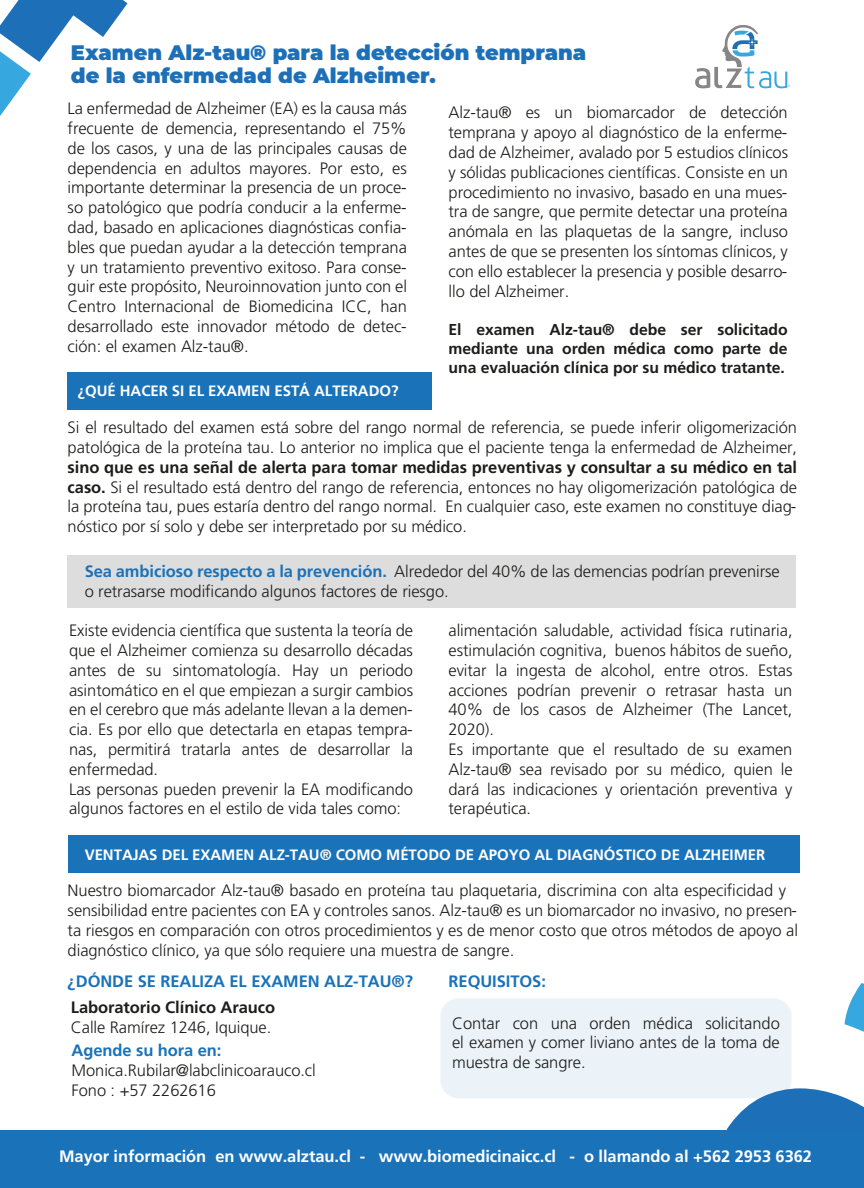
<style>
.page{position:relative;width:864px;height:1188px;background:#fff}
.page>*{position:absolute;margin:0;border:0;box-sizing:border-box;transform-origin:0 0}
.t1{font:900 21px/22.5px "Montserrat";color:#1d70b7}
.t2{font:300 16.5px/19.8px "Frutiger LT";letter-spacing:-.005em;color:#1d1e1c}
.t3{font:700 16.5px "Frutiger LT";letter-spacing:-.005em;color:#fff}
.t4{font:700 16.5px "Frutiger LT";letter-spacing:-.005em;color:#1a72b9}
.t5{font:700 16.5px "Frutiger LT";letter-spacing:-.005em;color:#1d1e1c}
.t6{font:700 15.75px/18.9px "Frutiger LT";letter-spacing:-.005em;color:#1d1e1c;text-align:justify}
.t7{font:700 15px "Frutiger LT";letter-spacing:-.005em;color:#fff}
.s1{font-weight:700}
.s2{font-weight:700;color:#1a72b9}
</style>
<div class="page">
<div style="left:440px;top:998px;width:352px;height:100px;background:#ebf2f8;border-radius:18px"></div>
<div style="left:68px;top:555px;width:728px;height:53px;background:#ddd"></div>
<div style="left:68px;top:373px;width:364px;height:37px;background:#1a72b9"></div>
<div style="left:68px;top:835px;width:732px;height:38px;background:#1a72b9"></div>
<svg style="left:695px;top:25px;width:95px;height:63px"></svg>
<svg style="left:845px;top:983px;width:19px;height:49px"></svg>
<svg style="left:726px;top:1088px;width:138px;height:42px"></svg>
<svg style="left:0;top:0;width:128px;height:116px"></svg>
<div style="left:0;top:1130px;width:864px;height:58px;background:#1a72b9"></div>
<p class="t1" style="left:71px;top:40px;width:517px">Examen Alz-tau® para la detección temprana de la enfermedad de Alzheimer.</p>
<p class="t2" style="left:68px;top:99px;width:341px;text-align:justify">La enfermedad de Alzheimer (EA) es la causa más frecuente de demencia, representando el 75% de los casos, y una de las principales causas de dependencia en adultos mayores. Por esto, es importante determinar la presencia de un proce&shy;so patológico que podría conducir a la enferme&shy;dad, basado en aplicaciones diagnósticas confia&shy;bles que puedan ayudar a la detección temprana y un tratamiento preventivo exitoso. Para conse&shy;guir este propósito, Neuroinnovation junto con el Centro Internacional de Biomedicina ICC, han desarrollado este innovador método de detec&shy;ción: el examen Alz-tau®.</p>
<p class="t2" style="left:449px;top:103px;width:341px;text-align:justify">Alz-tau® es un biomarcador de detección temprana y apoyo al diagnóstico de la enferme&shy;dad de Alzheimer, avalado por 5 estudios clínicos y sólidas publicaciones científicas. Consiste en un procedimiento no invasivo, basado en una mues&shy;tra de sangre, que permite detectar una proteína anómala en las plaquetas de la sangre, incluso antes de que se presenten los síntomas clínicos, y con ello establecer la presencia y posible desarro&shy;llo del Alzheimer.</p>
<p class="t6" style="left:449px;top:320px;width:341px">El examen Alz-tau® debe ser solicitado mediante una orden médica como parte de una evaluación clínica por su médico tratante.</p>
<p class="t7" style="left:78px;top:382px;width:322px">¿QUÉ HACER SI EL EXAMEN ESTÁ ALTERADO?</p>
<p class="t2" style="left:68px;top:418px;width:731px">Si el resultado del examen está sobre del rango normal de referencia, se puede inferir oligomerización patológica de la proteína tau. Lo anterior no implica que el paciente tenga la enfermedad de Alzheimer,</p>
<p class="t2" style="left:68px;top:457px;width:731px;text-align:justify"><span class="s1">sino que es una señal de alerta para tomar medidas preventivas y consultar a su médico en tal caso.</span> Si el resultado está dentro del rango de referencia, entonces no hay oligomerización patológica de la proteína tau, pues estaría dentro del rango normal. En cualquier caso, este examen no constituye diag&shy;nóstico por sí solo y debe ser interpretado por su médico.</p>
<p class="t2" style="left:85px;top:562px;width:696px"><span class="s2">Sea ambicioso respecto a la prevención.</span> Alrededor del 40% de las demencias podrían prevenirse o retrasarse modificando algunos factores de riesgo.</p>
<p class="t2" style="left:69px;top:621px;width:346px">Existe evidencia científica que sustenta la teoría de que el Alzheimer comienza su desarrollo décadas antes de su sintomatología. Hay un periodo asintomático en el que empiezan a surgir cambios en el cerebro que más adelante llevan a la demen&shy;cia. Es por ello que detectarla en etapas tempra&shy;nas, permitirá tratarla antes de desarrollar la enfermedad.<br>Las personas pueden prevenir la EA modificando algunos factores en el estilo de vida tales como:</p>
<p class="t2" style="left:449px;top:621px;width:346px">alimentación saludable, actividad física rutinaria, estimulación cognitiva, buenos hábitos de sueño, evitar la ingesta de alcohol, entre otros. Estas acciones podrían prevenir o retrasar hasta un 40% de los casos de Alzheimer (The Lancet, 2020).<br>Es importante que el resultado de su examen Alz-tau® sea revisado por su médico, quien le dará las indicaciones y orientación preventiva y terapéutica.</p>
<p class="t7" style="left:85px;top:846px;width:682px">VENTAJAS DEL EXAMEN ALZ-TAU® COMO MÉTODO DE APOYO AL DIAGNÓSTICO DE ALZHEIMER</p>
<p class="t2" style="left:68px;top:881px;width:732px">Nuestro biomarcador Alz-tau® basado en proteína tau plaquetaria, discrimina con alta especificidad y sensibilidad entre pacientes con EA y controles sanos. Alz-tau® es un biomarcador no invasivo, no presen&shy;ta riesgos en comparación con otros procedimientos y es de menor costo que otros métodos de apoyo al diagnóstico clínico, ya que sólo requiere una muestra de sangre.</p>
<p class="t4" style="left:68px;top:971px;width:347px">¿DÓNDE SE REALIZA EL EXAMEN ALZ-TAU®?</p>
<p class="t4" style="left:449px;top:971px;width:99px">REQUISITOS:</p>
<p class="t5" style="left:71px;top:997px;width:206px">Laboratorio Clínico Arauco</p>
<p class="t2" style="left:71px;top:1017px;width:202px">Calle Ramírez 1246, Iquique.</p>
<p class="t4" style="left:72px;top:1041px;width:151px">Agende su hora en:</p>
<p class="t2" style="left:72px;top:1060px;width:246px">Monica.Rubilar@labclinicoarauco.cl<br>Fono : +57 2262616</p>
<p class="t2" style="left:452px;top:1013px;width:329px;text-align:justify">Contar con una orden médica solicitando el examen y comer liviano antes de la toma de muestra de sangre.</p>
<p class="t3" style="left:59px;top:1147px;width:755px">Mayor información en www.alztau.cl - www.biomedicinaicc.cl - o llamando al +562 2953 6362</p>
</div>
